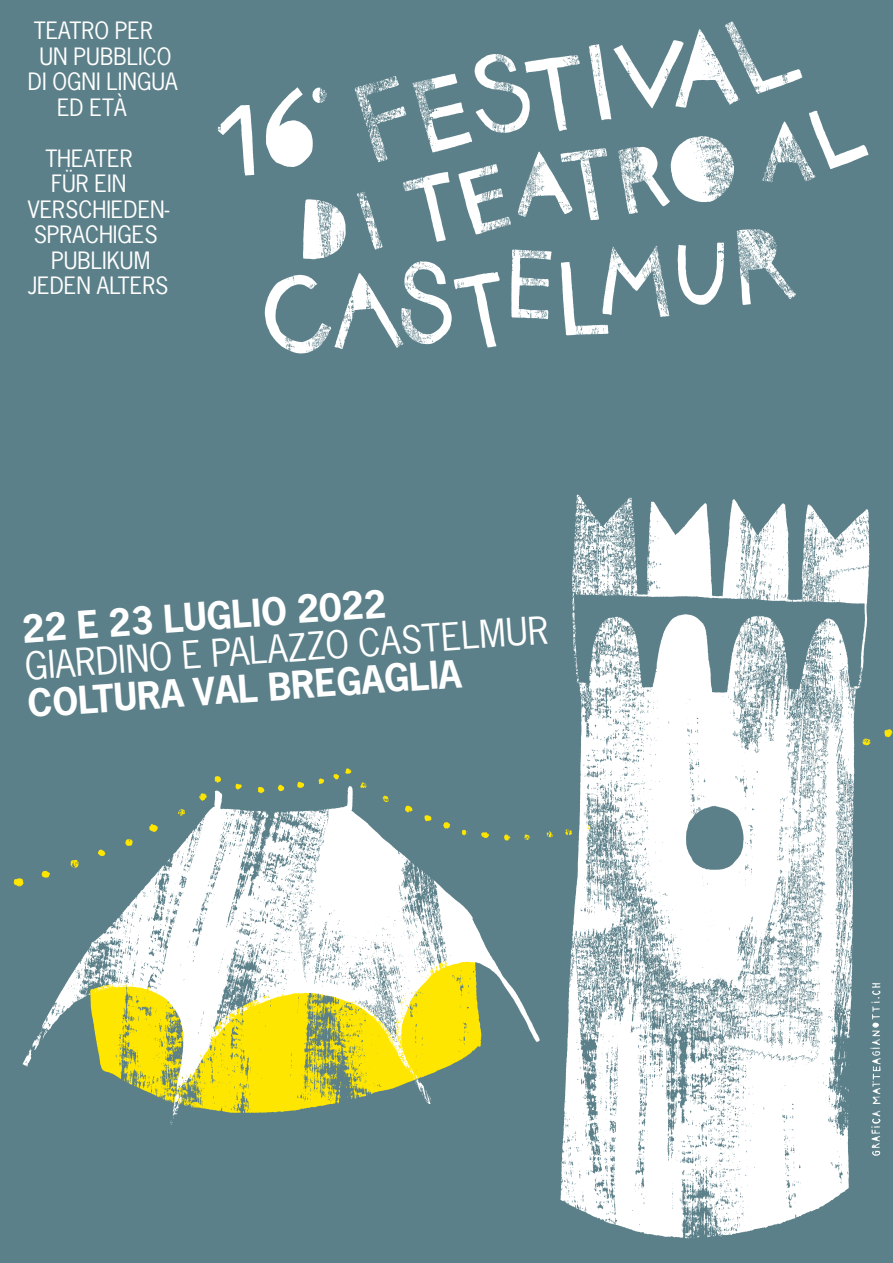
<style>
.page{position:relative;width:893px;height:1263px;background:#5c8089}
.page>*{position:absolute;margin:0;border:0;box-sizing:border-box;transform-origin:0 0}
._01_date_davanti{font:700 36px "News Gothic";color:#fff}
._01_date_davanti-2{font:36px "News Gothic";color:#fff}
._01_testo_davanti_te{font:22.5px "News Gothic";color:#fff}
</style>
<div class="page">
<img style="left:22px;top:494px;width:871px;height:745px">
<img style="left:13px;top:843px;width:17px;height:75px">
<img style="left:216px;top:21px;width:653px;height:333px">
<img style="left:869px;top:978px;width:14px;height:182px">
<p class="_01_testo_davanti_te" style="left:34px;top:16px;width:121px">TEATRO PER</p>
<p class="_01_testo_davanti_te" style="left:40px;top:42px;width:133px">UN PUBBLICO</p>
<p class="_01_testo_davanti_te" style="left:28px;top:67px;width:151px">DI OGNI LINGUA</p>
<p class="_01_testo_davanti_te" style="left:57px;top:93px;width:71px">ED ETÀ</p>
<p class="_01_testo_davanti_te" style="left:45px;top:144px;width:89px">THEATER</p>
<p class="_01_testo_davanti_te" style="left:51px;top:169px;width:77px">FÜR EIN</p>
<p class="_01_testo_davanti_te" style="left:28px;top:195px;width:143px">VERSCHIEDEN-</p>
<p class="_01_testo_davanti_te" style="left:34px;top:220px;width:126px">SPRACHIGES</p>
<p class="_01_testo_davanti_te" style="left:51px;top:246px;width:101px">PUBLIKUM</p>
<p class="_01_testo_davanti_te" style="left:28px;top:271px;width:142px">JEDEN ALTERS</p>
<p class="_01_date_davanti" style="left:21px;top:605px;width:366px;rotate:-4deg">22 E 23 LUGLIO 2022</p>
<p class="_01_date_davanti-2" style="left:23px;top:643px;width:526px;rotate:-4deg">GIARDINO E PALAZZO CASTELMUR</p>
<p class="_01_date_davanti" style="left:26px;top:680px;width:436px;rotate:-4deg">COLTURA VAL BREGAGLIA</p>
</div>
